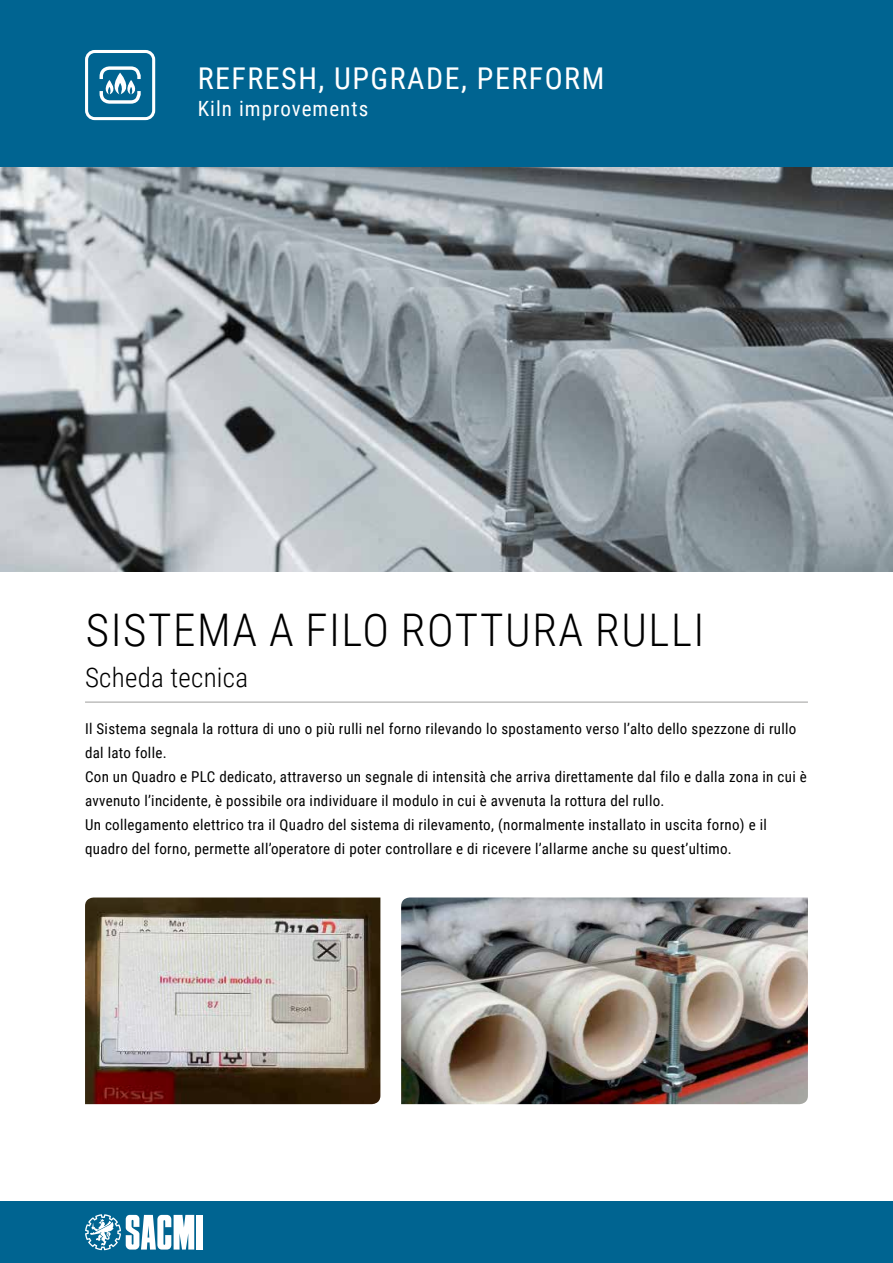
<style>
.page{position:relative;width:893px;height:1263px;background:#fff}
.page>*{position:absolute;margin:0;border:0;box-sizing:border-box;transform-origin:0 0}
.t1{font:300 45px "Roboto Condensed";letter-spacing:.035em;color:#000}
.t2{font:30px "Roboto Condensed";letter-spacing:.05em;color:#fff}
.t3{font:300 27px "Roboto Condensed";letter-spacing:.01em;color:#000}
.t4{font:21px "Roboto Condensed";letter-spacing:.05em;color:#fff}
.t5{font:15px/24px "Roboto Condensed";letter-spacing:.02em;color:#000}
</style>
<div class="page">
<div style="left:0;top:0;width:893px;height:168px;background:#006491"></div>
<div style="left:0;top:1201px;width:893px;height:62px;background:#006491"></div>
<hr style="left:85px;top:702px;width:723px;height:1px;background:#9d9d9c">
<div style="left:196px;top:1215px;width:6px;height:34px;background:#fff"></div>
<svg style="left:85px;top:1214px;width:109px;height:36px"></svg>
<div style="left:85px;top:50px;width:70px;height:70px;border:3px solid #fff;border-radius:8px"></div>
<svg style="left:99px;top:66px;width:42px;height:38px"></svg>
<img style="left:0;top:168px;width:893px;height:404px">
<img style="left:85px;top:897px;width:295px;height:207px">
<img style="left:401px;top:897px;width:407px;height:207px">
<h2 class="t2" style="left:198px;top:58px;width:408px">REFRESH, UPGRADE, PERFORM</h2>
<h3 class="t4" style="left:198px;top:94px;width:172px">Kiln improvements</h3>
<h1 class="t1" style="left:86px;top:599px;width:620px">SISTEMA A FILO ROTTURA RULLI</h1>
<h3 class="t3" style="left:85px;top:658px;width:165px">Scheda tecnica</h3>
<p class="t5" style="left:85px;top:716px;width:723px">Il Sistema segnala la rottura di uno o più rulli nel forno rilevando lo spostamento verso l’alto dello spezzone di rullo dal lato folle.<br>Con un Quadro e PLC dedicato, attraverso un segnale di intensità che arriva direttamente dal filo e dalla zona in cui è avvenuto l’incidente, è possibile ora individuare il modulo in cui è avvenuta la rottura del rullo.<br>Un collegamento elettrico tra il Quadro del sistema di rilevamento, (normalmente installato in uscita forno) e il quadro del forno, permette all’operatore di poter controllare e di ricevere l’allarme anche su quest’ultimo.</p>
</div>
